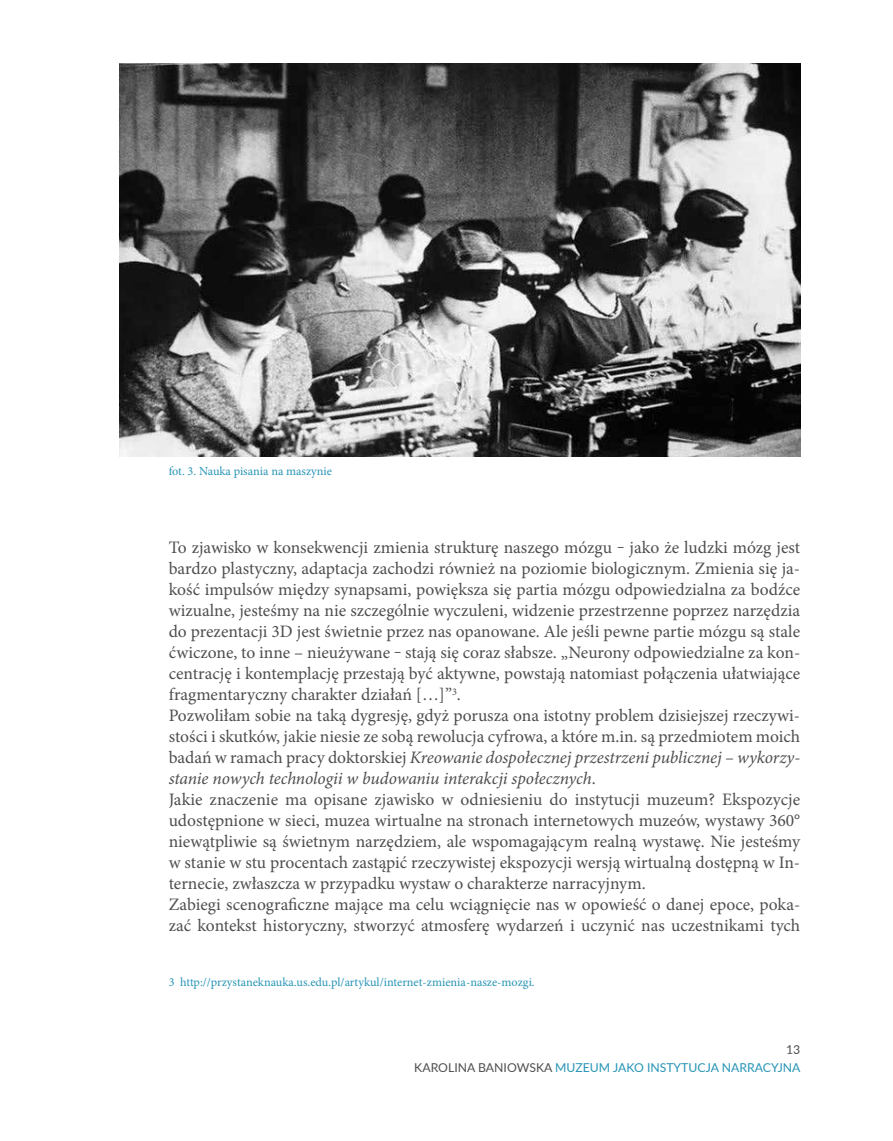
<style>
.page{position:relative;width:893px;height:1141px;background:#fff}
.page>*{position:absolute;margin:0;border:0;box-sizing:border-box;transform-origin:0 0}
.t1{font:17.5px/21px "Minion Pro";color:#4e4d50}
.t2{font:12.25px "Minion Pro";color:#2794b6}
.t3{font:12.25px "Lato";color:#2794b6}
.t4{font:12.25px "Lato";color:#4e4d50}
.s1{font-style:italic}
</style>
<div class="page">
<img style="left:120px;top:63px;width:680px;height:394px">
<p class="t2" style="left:169px;top:463px;width:165px">fot. 3. Nauka pisania na maszynie</p>
<p class="t1" style="left:169px;top:537px;width:633px">To zjawisko w konsekwencji zmienia strukturę naszego mózgu ‒ jako że ludzki mózg jest bardzo plastyczny, adaptacja zachodzi również na poziomie biologicznym. Zmienia się ja&shy;kość impulsów między synapsami, powiększa się partia mózgu odpowiedzialna za bodźce wizualne, jesteśmy na nie szczególnie wyczuleni, widzenie przestrzenne poprzez narzędzia do prezentacji 3D jest świetnie przez nas opanowane. Ale jeśli pewne partie mózgu są stale ćwiczone, to inne – nieużywane ‒ stają się coraz słabsze. „Neurony odpowiedzialne za kon&shy;centrację i kontemplację przestają być aktywne, powstają natomiast połączenia ułatwiające fragmentaryczny charakter działań […]”<sup>3</sup>.<br>Pozwoliłam sobie na taką dygresję, gdyż porusza ona istotny problem dzisiejszej rzeczywi&shy;stości i skutków, jakie niesie ze sobą rewolucja cyfrowa, a które m.in. są przedmiotem moich badań w ramach pracy doktorskiej <span class="s1">Kreowanie dospołecznej przestrzeni publicznej – wykorzy&shy;stanie nowych technologii w budowaniu interakcji społecznych</span>.<br>Jakie znaczenie ma opisane zjawisko w odniesieniu do instytucji muzeum? Ekspozycje udostępnione w sieci, muzea wirtualne na stronach internetowych muzeów, wystawy 360° niewątpliwie są świetnym narzędziem, ale wspomagającym realną wystawę. Nie jesteśmy w stanie w stu procentach zastąpić rzeczywistej ekspozycji wersją wirtualną dostępną w In&shy;ternecie, zwłaszcza w przypadku wystaw o charakterze narracyjnym.<br>Zabiegi scenograficzne mające ma celu wciągnięcie nas w opowieść o danej epoce, poka&shy;zać kontekst historyczny, stworzyć atmosferę wydarzeń i uczynić nas uczestnikami tych</p>
<p class="t2" style="left:169px;top:974px;width:367px">3 http://przystaneknauka.us.edu.pl/artykul/internet-zmienia-nasze-mozgi.</p>
<p class="t4" style="left:786px;top:1041px;width:16px">13</p>
<p class="t4" style="left:414px;top:1059px;width:10px">KARO</p>
<p class="t4" style="left:448px;top:1059px;width:14px">LINA</p>
<p class="t4" style="left:478px;top:1059px;width:10px">BANIOWSKA</p>
<p class="t3" style="left:555px;top:1059px;width:10px">MUZEUM</p>
<p class="t3" style="left:613px;top:1059px;width:9px">JAKO</p>
<p class="t3" style="left:647px;top:1059px;width:8px">INST</p>
<p class="t3" style="left:674px;top:1059px;width:17px">YTUCJA</p>
<p class="t3" style="left:722px;top:1059px;width:9px">NARRAC</p>
<p class="t3" style="left:771px;top:1059px;width:16px">YJNA</p>
</div>
